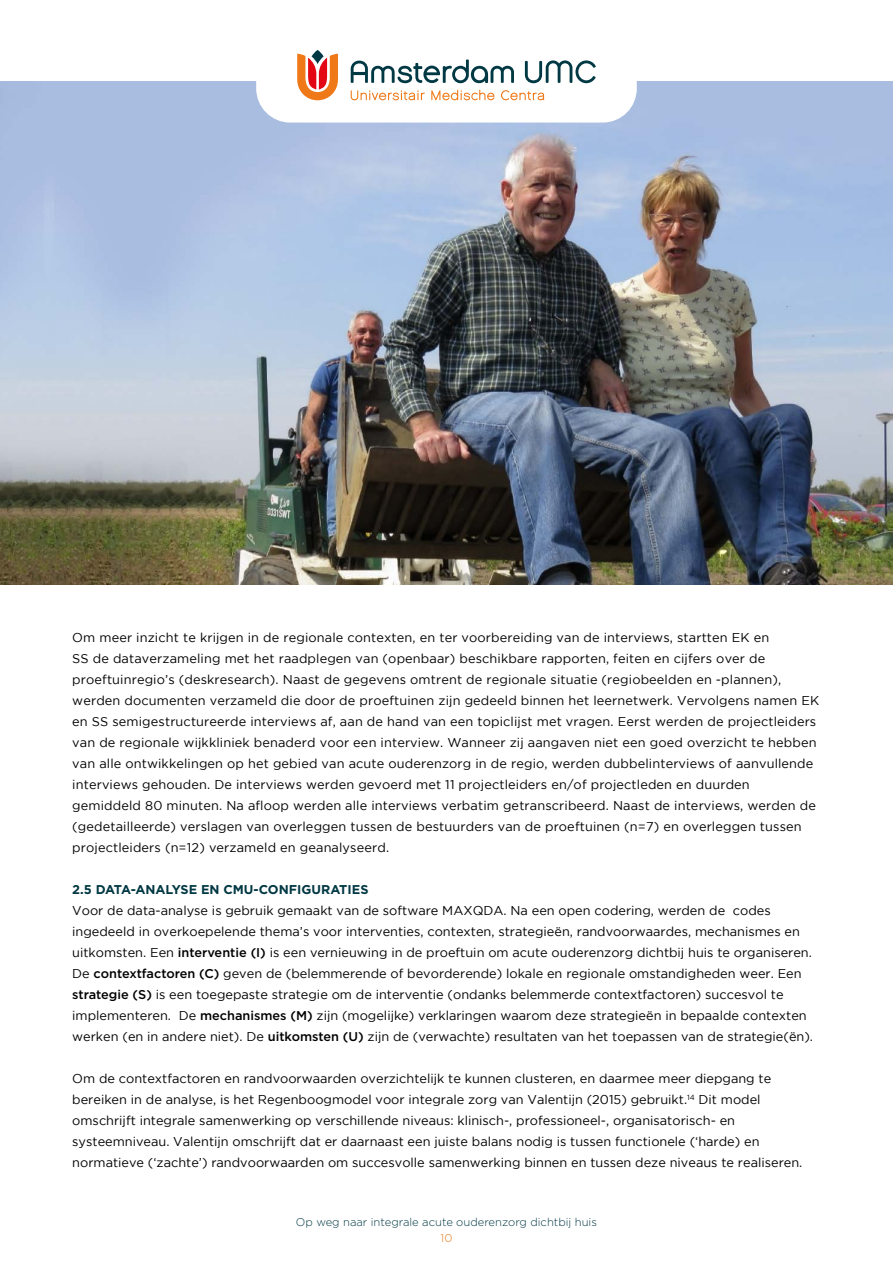
<style>
.page{position:relative;width:893px;height:1263px;background:#fff}
.page>*{position:absolute;margin:0;border:0;box-sizing:border-box;transform-origin:0 0}
.t1{font:12.75px/21px "Gotham";color:#000}
.t2{font:700 12.75px "Gotham";color:#003843}
.t3{font:300 11.25px "Gotham";color:#003843}
.t4{font:300 11.25px "Gotham";color:#ef7918}
.s1{font-weight:500}
</style>
<div class="page">
<img style="left:0;top:81px;width:893px;height:504px">
<div style="left:256px;top:26px;width:381px;height:97px;background:#fff;border-radius:34px"></div>
<svg style="left:351px;top:60px;width:163px;height:23px"></svg>
<svg style="left:525px;top:60px;width:71px;height:23px"></svg>
<svg style="left:351px;top:90px;width:74px;height:10px"></svg>
<svg style="left:501px;top:90px;width:43px;height:10px"></svg>
<svg style="left:431px;top:90px;width:63px;height:10px"></svg>
<svg style="left:297px;top:54px;width:41px;height:46px"></svg>
<svg style="left:312px;top:50px;width:12px;height:14px"></svg>
<p class="t1" style="left:72px;top:627px;width:748px">Om meer inzicht te krijgen in de regionale contexten, en ter voorbereiding van de interviews, startten EK en<br>SS de dataverzameling met het raadplegen van (openbaar) beschikbare rapporten, feiten en cijfers over de proeftuinregio’s (deskresearch). Naast de gegevens omtrent de regionale situatie (regiobeelden en -plannen), werden documenten verzameld die door de proeftuinen zijn gedeeld binnen het leernetwerk. Vervolgens namen EK en SS semigestructureerde interviews af, aan de hand van een topiclijst met vragen. Eerst werden de projectleiders van de regionale wijkkliniek benaderd voor een interview. Wanneer zij aangaven niet een goed overzicht te hebben van alle ontwikkelingen op het gebied van acute ouderenzorg in de regio, werden dubbelinterviews of aanvullende interviews gehouden. De interviews werden gevoerd met 11 projectleiders en/of projectleden en duurden gemiddeld 80 minuten. Na afloop werden alle interviews verbatim getranscribeerd. Naast de interviews, werden de (gedetailleerde) verslagen van overleggen tussen de bestuurders van de proeftuinen (n=7) en overleggen tussen projectleiders (n=12) verzameld en geanalyseerd.</p>
<p class="t2" style="left:72px;top:881px;width:298px">2.5 DATA-ANALYSE EN CMU-CONFIGURATIES</p>
<p class="t1" style="left:72px;top:900px;width:742px">Voor de data-analyse is gebruik gemaakt van de software MAXQDA. Na een open codering, werden de codes ingedeeld in overkoepelende thema’s voor interventies, contexten, strategieën, randvoorwaardes, mechanismes en uitkomsten. Een <span class="s1">interventie (I)</span> is een vernieuwing in de proeftuin om acute ouderenzorg dichtbij huis te organiseren.<br>De <span class="s1">contextfactoren (C)</span> geven de (belemmerende of bevorderende) lokale en regionale omstandigheden weer. Een <span class="s1">strategie (S)</span> is een toegepaste strategie om de interventie (ondanks belemmerde contextfactoren) succesvol te implementeren. De <span class="s1">mechanismes (M)</span> zijn (mogelijke) verklaringen waarom deze strategieën in bepaalde contexten werken (en in andere niet). De <span class="s1">uitkomsten (U)</span> zijn de (verwachte) resultaten van het toepassen van de strategie(ën).</p>
<p class="t1" style="left:72px;top:1068px;width:732px">Om de contextfactoren en randvoorwaarden overzichtelijk te kunnen clusteren, en daarmee meer diepgang te bereiken in de analyse, is het Regenboogmodel voor integrale zorg van Valentijn (2015) gebruikt.<sup>14</sup> Dit model omschrijft integrale samenwerking op verschillende niveaus: klinisch-, professioneel-, organisatorisch- en systeemniveau. Valentijn omschrijft dat er daarnaast een juiste balans nodig is tussen functionele (‘harde) en normatieve (‘zachte’) randvoorwaarden om succesvolle samenwerking binnen en tussen deze niveaus te realiseren.</p>
<p class="t3" style="left:296px;top:1214px;width:303px">Op weg naar integrale acute ouderenzorg dichtbij huis</p>
<p class="t4" style="left:441px;top:1231px;width:13px">10</p>
</div>
